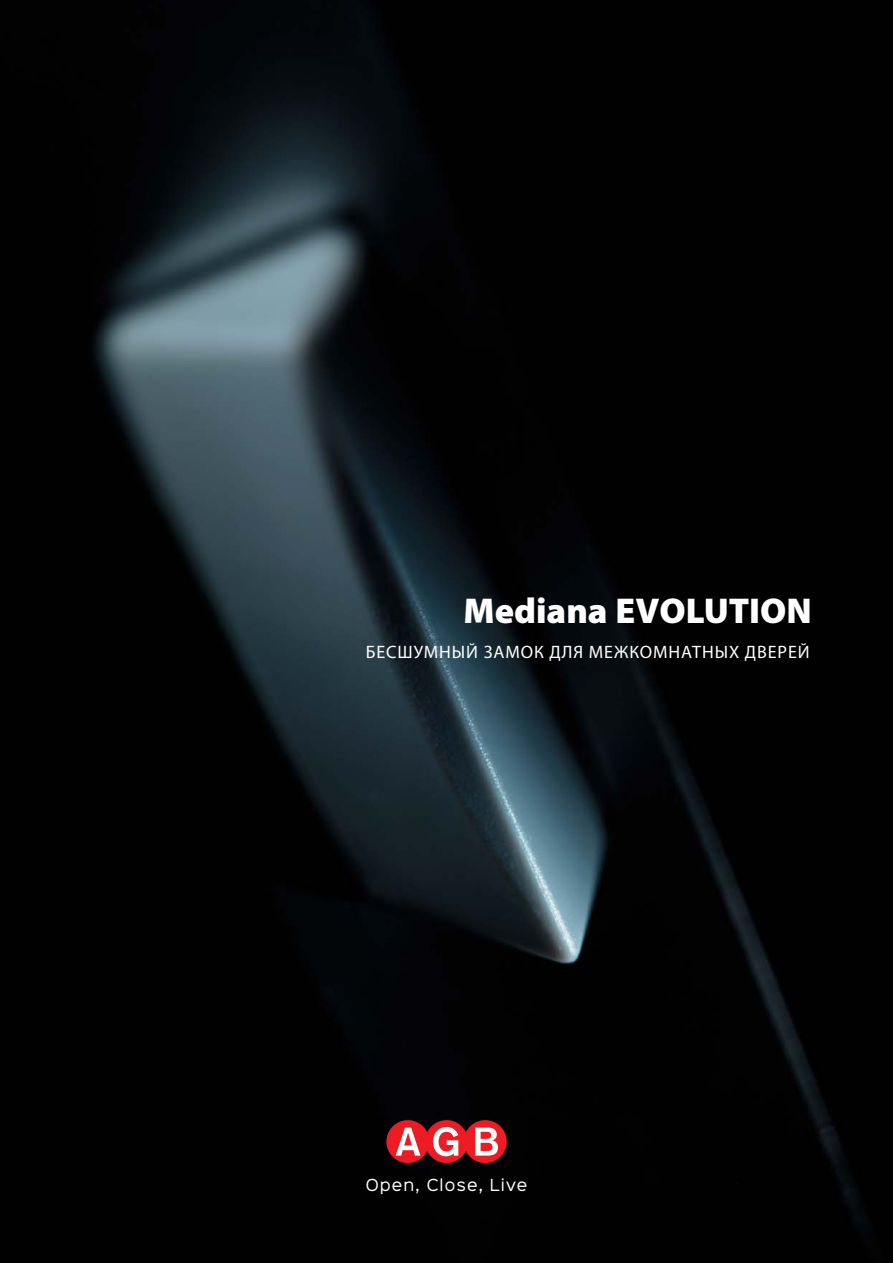
<style>
.page{position:relative;width:893px;height:1263px;background:#fff}
.page>*{position:absolute;margin:0;border:0;box-sizing:border-box;transform-origin:0 0}
.t1{font:900 36px "Myriad Pro";color:#fff}
.t2{font:18px "Myriad Pro";letter-spacing:.05em;color:#fff}
.t3{font:15px "Sinkin Sans 400";letter-spacing:.075em;color:#fff}
</style>
<div class="page">
<img style="left:0;top:0;width:892px;height:1263px">
<svg style="left:386px;top:1120px;width:120px;height:43px"></svg>
<h1 class="t1" style="left:463px;top:597px;width:350px">Mediana EVOLUTION</h1>
<p class="t2" style="left:366px;top:645px;width:445px">БЕСШУМНЫЙ ЗАМОК ДЛЯ МЕЖКОМНАТНЫХ ДВЕРЕЙ</p>
<p class="t3" style="left:366px;top:1178px;width:163px">Open, Close, Live</p>
</div>
